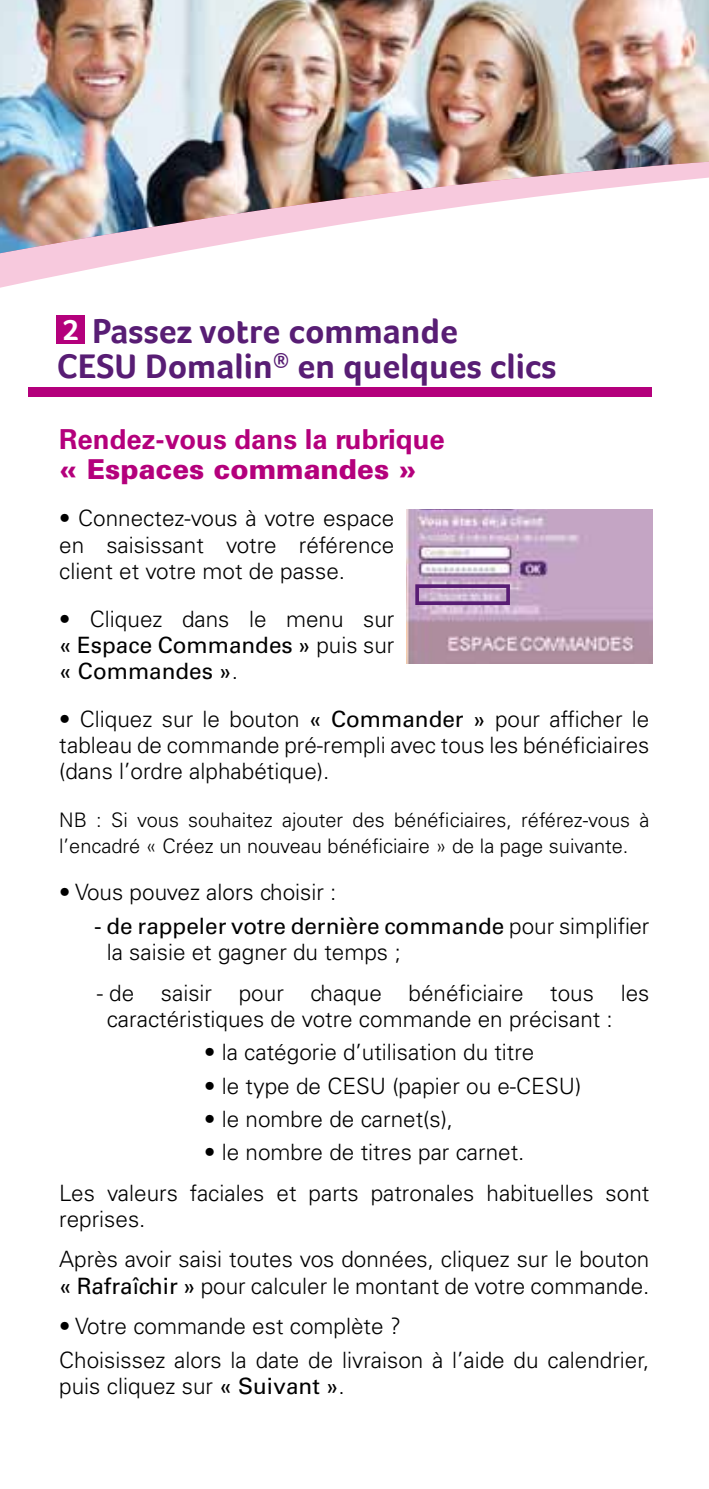
<style>
.page{position:relative;width:709px;height:1489px;background:#fff}
.page>*{position:absolute;margin:0;border:0;box-sizing:border-box;transform-origin:0 0}
.t1{font:700 35px/35px "Foco";color:#581d74}
.t2{font:700 27.5px "Univers LT Std";color:#b4007c}
.t3{font:900 27.5px "Univers LT Std";color:#b4007c}
.t4{font:300 22.5px/26.2px "Univers LT Std";color:#000}
.t5{font:300 20px/26.2px "Univers LT Std";color:#000}
.s1{font-size:30px;color:#fff}
.s2{font-weight:400}
</style>
<div class="page">
<svg style="left:0;top:253px;width:174px;height:91px"></svg>
<img style="left:0;top:0;width:709px;height:253px">
<div style="left:57px;top:315px;width:28px;height:28px;background:#b4007c"></div>
<div style="left:28px;top:387px;width:624px;height:10px;background:#b4007c"></div>
<img style="left:406px;top:509px;width:246px;height:154px">
<div style="left:415px;top:584px;width:95px;height:21px;border:4px solid #581d74"></div>
<h1 class="t1" style="left:57px;top:313px;width:501px"><span class="s1">2</span> Passez votre commande<br>CESU Domalin<sup>®</sup> en quelques clics</h1>
<p class="t2" style="left:59px;top:423px;width:387px">Rendez-vous dans la rubrique</p>
<p class="t3" style="left:59px;top:452px;width:359px">« Espaces commandes »</p>
<p class="t4" style="left:59px;top:505px;width:336px;text-align:justify">• Connectez-vous à votre espace en saisissant votre référence client et votre mot de passe.</p>
<p class="t4" style="left:59px;top:605px;width:337px;text-align:justify">• Cliquez dans le menu sur <span class="s2">« Espace Commandes »</span> puis sur <span class="s2">« Commandes »</span>.</p>
<p class="t4" style="left:59px;top:705px;width:591px;text-align:justify">• Cliquez sur le bouton <span class="s2">« Commander »</span> pour afficher le tableau de commande pré-rempli avec tous les bénéficiaires (dans l’ordre alphabétique).</p>
<p class="t5" style="left:59px;top:806px;width:591px">NB : Si vous souhaitez ajouter des bénéficiaires, référez-vous à l’encadré « Créez un nouveau bénéficiaire » de la page suivante.</p>
<p class="t4" style="left:59px;top:879px;width:279px">• Vous pouvez alors choisir :</p>
<p class="t4" style="left:107px;top:912px;width:544px;text-indent:-13px"><span class="s2">- de rappeler votre dernière commande</span> pour simplifier la saisie et gagner du temps ;</p>
<p class="t4" style="left:107px;top:979px;width:544px;text-indent:-10px">- de saisir pour chaque bénéficiaire tous les caractéristiques de votre commande en précisant :</p>
<p class="t4" style="left:204px;top:1039px;width:332px">• la catégorie d’utilisation du titre</p>
<p class="t4" style="left:204px;top:1072px;width:378px">• le type de CESU (papier ou e-CESU)</p>
<p class="t4" style="left:204px;top:1105px;width:250px">• le nombre de carnet(s),</p>
<p class="t4" style="left:59px;top:1131px;width:591px;line-height:40.5px;text-indent:145px">• le nombre de titres par carnet.<br>Les valeurs faciales et parts patronales habituelles sont</p>
<p class="t4" style="left:59px;top:1198px;width:591px;line-height:40.5px">reprises.<br>Après avoir saisi toutes vos données, cliquez sur le bouton</p>
<p class="t4" style="left:59px;top:1272px;width:591px"><span class="s2">« Rafraîchir »</span> pour calculer le montant de votre commande.</p>
<p class="t4" style="left:59px;top:1309px;width:592px;line-height:33.2px">• Votre commande est complète ?<br>Choisissez alors la date de livraison à l’aide du calendrier,</p>
<p class="t4" style="left:59px;top:1372px;width:287px">puis cliquez sur <span class="s2">« Suivant »</span>.</p>
</div>
